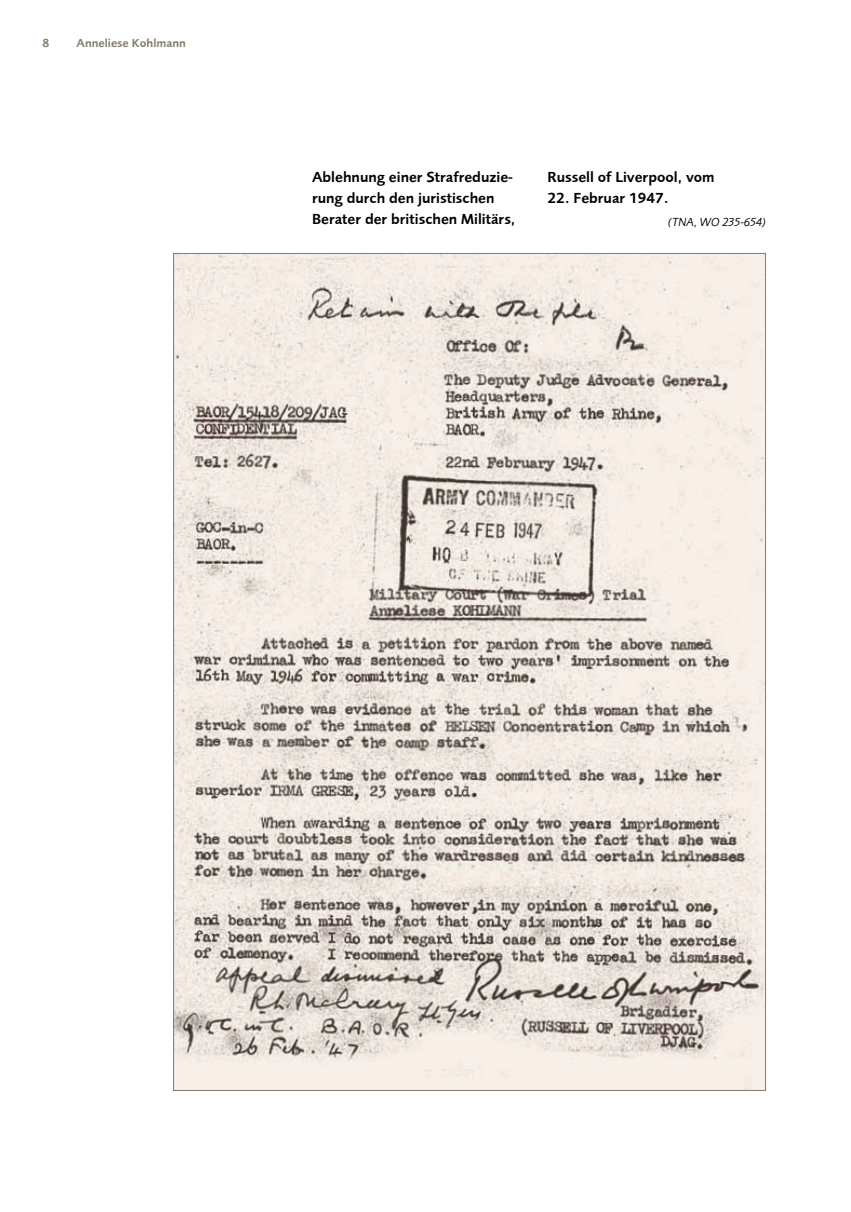
<style>
.page{position:relative;width:851px;height:1212px;background:#fff}
.page>*{position:absolute;margin:0;border:0;box-sizing:border-box;transform-origin:0 0}
.t1{font:15px/21px "Foundry Sans Demi";color:#000}
.t2{font:12px "Foundry Sans Demi";color:#827c6c}
.t3{font:italic 12px "Foundry Sans";color:#000}
</style>
<div class="page">
<img style="left:175px;top:255px;width:588px;height:834px">
<p class="t2" style="left:43px;top:36px;width:8px">8</p>
<p class="t2" style="left:77px;top:36px;width:111px">Anneliese Kohlmann</p>
<p class="t1" style="left:312px;top:166px;width:205px">Ablehnung einer Strafreduzie&shy;rung durch den juristischen<br>Berater der britischen Militärs,</p>
<p class="t1" style="left:547px;top:166px;width:169px">Russell of Liverpool, vom</p>
<p class="t1" style="left:547px;top:187px;width:123px">22. Februar 1947.</p>
<p class="t3" style="left:668px;top:215px;width:99px">(TNA, WO 235-654)</p>
</div>
